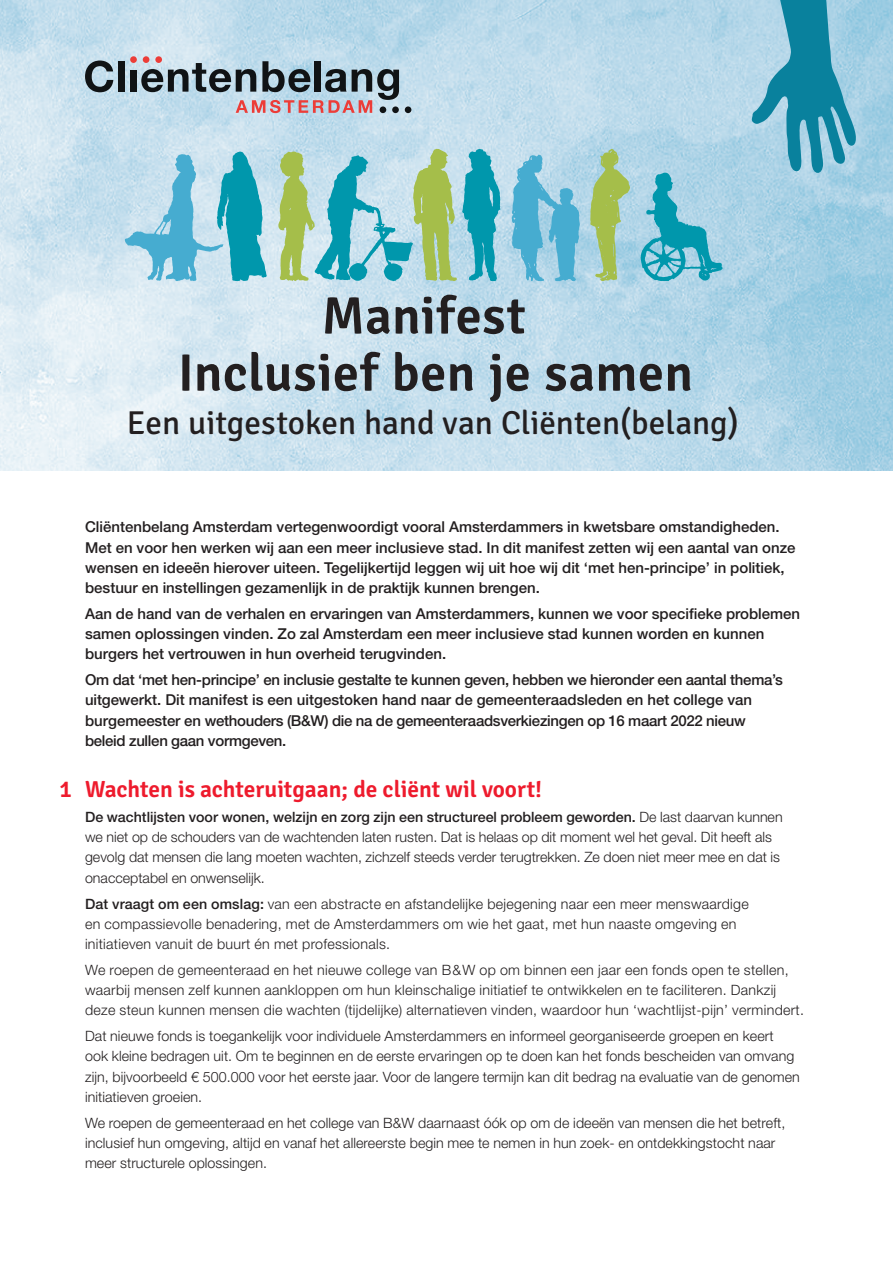
<style>
.page{position:relative;width:893px;height:1263px;background:#fff}
.page>*{position:absolute;margin:0;border:0;box-sizing:border-box;transform-origin:0 0}
.kop{font:600 52.35px "Signika";letter-spacing:.01em;color:#231f20}
.t1{font:33.15px "Signika";color:#231f20}
.kopje_rood{font:600 23.4px "Signika";color:#ee1b2d}
.intro{font:500 15px/20.2px "Helvetica Neue LT Std";color:#231f20}
.plat{font:300 14.25px/20.2px "Helvetica Neue LT Std";letter-spacing:.005em;color:#231f20}
.s1{font-weight:500}
</style>
<div class="page">
<img style="left:0;top:0;width:893px;height:471px">
<div style="left:405px;top:106px;width:6px;height:7px;background:#101315;border-radius:50%"></div>
<svg style="left:85px;top:61px;width:28px;height:31px"></svg>
<div style="left:118px;top:61px;width:7px;height:31px;background:#101315"></div>
<div style="left:131px;top:70px;width:6px;height:22px;background:#101315"></div>
<svg style="left:141px;top:61px;width:258px;height:52px;background:#959faa"></svg>
<div style="left:130px;top:56px;width:7px;height:7px;background:#ec3d38;border-radius:50%"></div>
<div style="left:143px;top:56px;width:6px;height:7px;background:#ec3d38;border-radius:50%"></div>
<div style="left:155px;top:56px;width:7px;height:7px;background:#ec3d38;border-radius:50%"></div>
<svg style="left:752px;top:0;width:105px;height:176px;background:#63aec5"></svg>
<svg style="left:641px;top:173px;width:82px;height:108px;background:#6fbed1"></svg>
<svg style="left:512px;top:155px;width:68px;height:126px;background:#78bfdb"></svg>
<svg style="left:125px;top:151px;width:142px;height:130px;background:#83c6da"></svg>
<svg style="left:590px;top:149px;width:40px;height:132px;background:#a9c896"></svg>
<svg style="left:278px;top:149px;width:222px;height:132px;background:#8dc6b9"></svg>
<p class="kop" style="left:322px;top:285px;width:206px">Manifest</p>
<p class="kop" style="left:178px;top:342px;width:517px">Inclusief ben je samen</p>
<p class="t1" style="left:127px;top:404px;width:613px">Een uitgestoken hand van Cliënten(belang)</p>
<p class="intro" style="left:85px;top:517px;width:712px">Cliëntenbelang Amsterdam vertegenwoordigt vooral Amsterdammers in kwetsbare omstandigheden.<br>Met en voor hen werken wij aan een meer inclusieve stad. In dit manifest zetten wij een aantal van onze wensen en ideeën hierover uiteen. Tegelijkertijd leggen wij uit hoe wij dit ‘met hen-principe’ in politiek, bestuur en instellingen gezamenlijk in de praktijk kunnen brengen.</p>
<p class="intro" style="left:85px;top:603px;width:717px">Aan de hand van de verhalen en ervaringen van Amsterdammers, kunnen we voor specifieke problemen samen oplossingen vinden. Zo zal Amsterdam een meer inclusieve stad kunnen worden en kunnen burgers het vertrouwen in hun overheid terugvinden.</p>
<p class="intro" style="left:85px;top:669px;width:699px">Om dat ‘met hen-principe’ en inclusie gestalte te kunnen geven, hebben we hieronder een aantal thema’s uitgewerkt. Dit manifest is een uitgestoken hand naar de gemeenteraadsleden en het college van burgemeester en wethouders (B&amp;W) die na de gemeenteraadsverkiezingen op 16 maart 2022 nieuw beleid zullen gaan vormgeven.</p>
<p class="kopje_rood" style="left:60px;top:776px;width:484px">1 Wachten is achteruitgaan; de cliënt wil voort!</p>
<p class="plat" style="left:85px;top:806px;width:699px"><span class="s1">De wachtlijsten voor wonen, welzijn en zorg zijn een structureel probleem geworden.</span> De last daarvan kunnen we niet op de schouders van de wachtenden laten rusten. Dat is helaas op dit moment wel het geval. Dit heeft als gevolg dat mensen die lang moeten wachten, zichzelf steeds verder terugtrekken. Ze doen niet meer mee en dat is onacceptabel en onwenselijk.</p>
<p class="plat" style="left:85px;top:893px;width:665px"><span class="s1">Dat vraagt om een omslag:</span> van een abstracte en afstandelijke bejegening naar een meer menswaardige en compassievolle benadering, met de Amsterdammers om wie het gaat, met hun naaste omgeving en initiatieven vanuit de buurt én met professionals.</p>
<p class="plat" style="left:85px;top:959px;width:720px">We roepen de gemeenteraad en het nieuwe college van B&amp;W op om binnen een jaar een fonds open te stellen, waarbij mensen zelf kunnen aankloppen om hun kleinschalige initiatief te ontwikkelen en te faciliteren. Dankzij deze steun kunnen mensen die wachten (tijdelijke) alternatieven vinden, waardoor hun ‘wachtlijst-pijn’ vermindert.</p>
<p class="plat" style="left:85px;top:1025px;width:716px">Dat nieuwe fonds is toegankelijk voor individuele Amsterdammers en informeel georganiseerde groepen en keert ook kleine bedragen uit. Om te beginnen en de eerste ervaringen op te doen kan het fonds bescheiden van omvang zijn, bijvoorbeeld € 500.000 voor het eerste jaar. Voor de langere termijn kan dit bedrag na evaluatie van de genomen initiatieven groeien.</p>
<p class="plat" style="left:85px;top:1112px;width:702px">We roepen de gemeenteraad en het college van B&amp;W daarnaast óók op om de ideeën van mensen die het betreft, inclusief hun omgeving, altijd en vanaf het allereerste begin mee te nemen in hun zoek- en ontdekkingstocht naar meer structurele oplossingen.</p>
</div>
